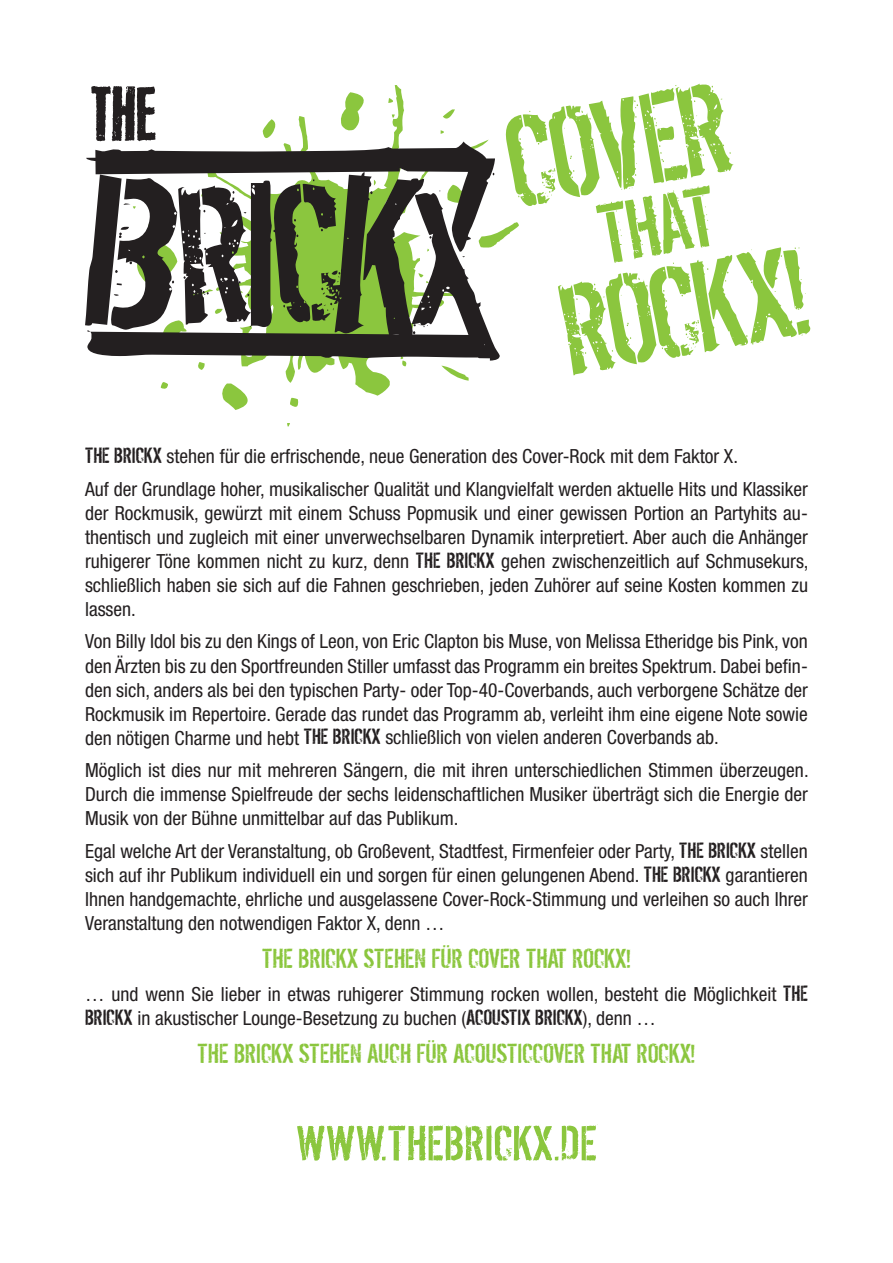
<style>
.page{position:relative;width:893px;height:1263px;background:#fff}
.page>*{position:absolute;margin:0;border:0;box-sizing:border-box;transform-origin:0 0}
.t1{font:140.7px "Dirty Ego";color:#8bc63e}
.t2{font:92.4px "Dirty Ego";color:#8bc63e}
.t3{font:54px "Dirty Ego";letter-spacing:.01em;color:#8bc63e;scale:1.05 1}
.t4{font:30px "Dirty Ego";letter-spacing:.005em;color:#8bc63e;scale:1.05 1}
.t5{font:condensed 19.5px/24px "Helvetica Neue LT Pro";color:#231f20;text-align:justify}
.s1{font-family:"Dirty Ego";font-stretch:normal;font-size:24px}
</style>
<div class="page">
<svg style="left:160px;top:85px;width:359px;height:342px"></svg>
<svg style="left:85px;top:86px;width:415px;height:275px"></svg>
<h1 class="t1" style="left:495px;top:92px;width:225px;rotate:-10deg">COV ER</h1>
<h2 class="t2" style="left:591px;top:188px;width:106px;rotate:-10deg">THAT</h2>
<h1 class="t1" style="left:550px;top:260px;width:250px;rotate:-10deg">ROCKX!</h1>
<p class="t5" style="left:85px;top:440px;width:724px;line-height:32.5px"><span class="s1">THE BRICKX</span> stehen für die erfrischende, neue Generation des Cover-Rock mit dem Faktor X.<br>Auf der Grundlage hoher, musikalischer Qualität und Klangvielfalt werden aktuelle Hits und Klassiker</p>
<p class="t5" style="left:85px;top:501px;width:725px">der Rockmusik, gewürzt mit einem Schuss Popmusik und einer gewissen Portion an Partyhits au&shy;thentisch und zugleich mit einer unverwechselbaren Dynamik interpretiert. Aber auch die Anhänger ruhigerer Töne kommen nicht zu kurz, denn <span class="s1">THE BRICKX</span> gehen zwischenzeitlich auf Schmusekurs, schließlich haben sie sich auf die Fahnen geschrieben, jeden Zuhörer auf seine Kosten kommen zu lassen.</p>
<p class="t5" style="left:85px;top:629px;width:724px">Von Billy Idol bis zu den Kings of Leon, von Eric Clapton bis Muse, von Melissa Etheridge bis Pink, von den Ärzten bis zu den Sportfreunden Stiller umfasst das Programm ein breites Spektrum. Dabei befin&shy;den sich, anders als bei den typischen Party- oder Top-40-Coverbands, auch verborgene Schätze der Rockmusik im Repertoire. Gerade das rundet das Programm ab, verleiht ihm eine eigene Note sowie den nötigen Charme und hebt <span class="s1">THE BRICKX</span> schließlich von vielen anderen Coverbands ab.</p>
<p class="t5" style="left:85px;top:758px;width:725px">Möglich ist dies nur mit mehreren Sängern, die mit ihren unterschiedlichen Stimmen überzeugen.<br>Durch die immense Spielfreude der sechs leidenschaftlichen Musiker überträgt sich die Energie der Musik von der Bühne unmittelbar auf das Publikum.</p>
<p class="t5" style="left:85px;top:838px;width:724px">Egal welche Art der Veranstaltung, ob Großevent, Stadtfest, Firmenfeier oder Party, <span class="s1">THE BRICKX</span> stellen sich auf ihr Publikum individuell ein und sorgen für einen gelungenen Abend. <span class="s1">THE BRICKX</span> garantieren Ihnen handgemachte, ehrliche und ausgelassene Cover-Rock-Stimmung und verleihen so auch Ihrer Veranstaltung den notwendigen Faktor X, denn …</p>
<h3 class="t4" style="left:262px;top:943px;width:353px">THE BRICKX STEHEN FÜR COVER THAT ROCKX!</h3>
<p class="t5" style="left:85px;top:981px;width:724px">… und wenn Sie lieber in etwas ruhigerer Stimmung rocken wollen, besteht die Möglichkeit <span class="s1">THE<br>BRICKX</span> in akustischer Lounge-Besetzung zu buchen (<span class="s1">ACOUSTIX BRICKX</span>), denn …</p>
<h3 class="t4" style="left:198px;top:1038px;width:476px">THE BRICKX STEHEN AUCH FÜR ACOUSTICCOVER THAT ROCKX!</h3>
<h3 class="t3" style="left:296px;top:1115px;width:288px">WWW.THEBRICKX.DE</h3>
</div>
